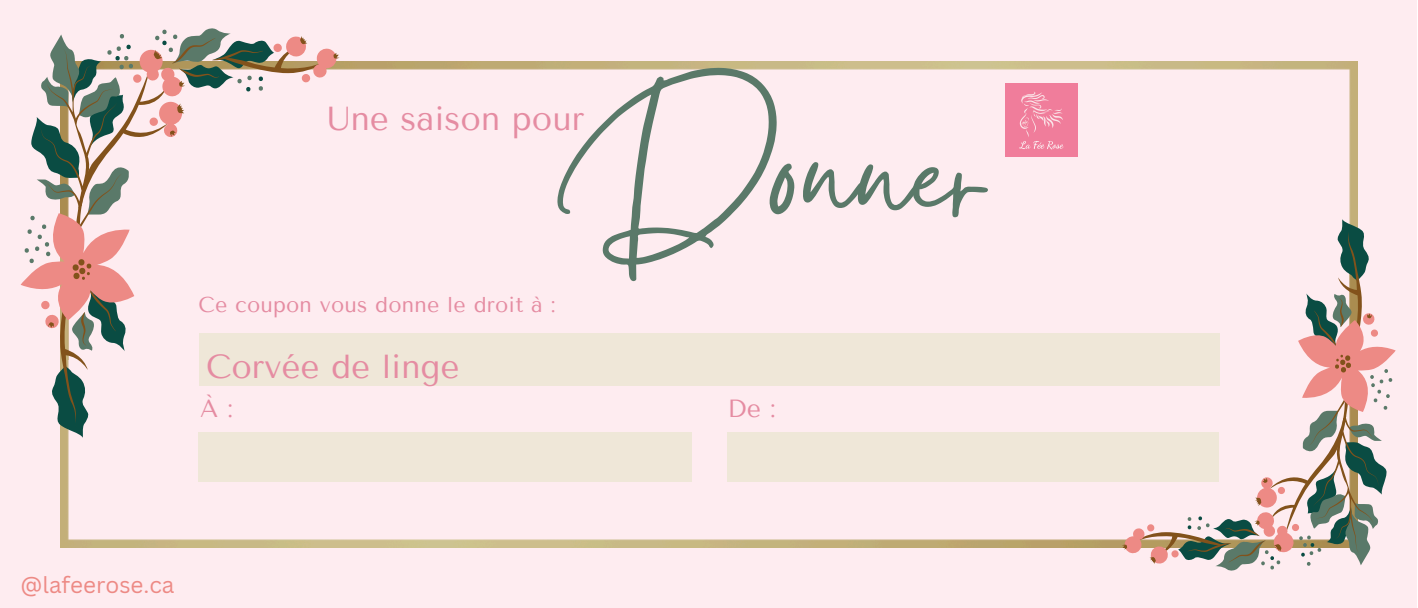
<style>
.page{position:relative;width:1418px;height:608px;background:#fff}
.page>*{position:absolute;margin:0;border:0;box-sizing:border-box;transform-origin:0 0}
.t1{font:177.08px "Gistesy";color:#5a7969}
.t2{font:33.07px "Tenor Sans";color:#e58ca2}
.t3{font:24.75px "Tenor Sans";color:#e58ca2}
.t4{font:22.5px "Canva Sans";color:#ed8a85}
.t5{font:21.38px "Tenor Sans";letter-spacing:.01em;color:#e58ca2}
</style>
<div class="page">
<div style="left:0;top:0;width:1417px;height:607px;background:#fee6eb"></div>
<img style="left:339px;top:61px;width:1018px;height:158px">
<img style="left:61px;top:437px;width:1061px;height:110px">
<svg style="left:1337px;top:228px;width:27px;height:65px;fill:#0a4c43"></svg>
<svg style="left:1215px;top:293px;width:147px;height:278px"></svg>
<svg style="left:1215px;top:298px;width:147px;height:14px"></svg>
<svg style="left:1215px;top:312px;width:180px;height:217px"></svg>
<svg style="left:1122px;top:313px;width:250px;height:251px"></svg>
<svg style="left:57px;top:351px;width:32px;height:76px;fill:#0a4c43"></svg>
<svg style="left:60px;top:329px;width:66px;height:16px"></svg>
<svg style="left:21px;top:35px;width:207px;height:294px"></svg>
<svg style="left:48px;top:36px;width:291px;height:292px"></svg>
<div style="left:199px;top:333px;width:1020px;height:53px;background:#efe7d8"></div>
<div style="left:199px;top:432px;width:493px;height:49px;background:#efe7d8"></div>
<div style="left:727px;top:432px;width:492px;height:49px;background:#efe7d8"></div>
<img style="left:1005px;top:84px;width:72px;height:72px">
<p class="t1" style="left:566px;top:39px;width:422px;rotate:2deg">Donner</p>
<h1 class="t2" style="left:327px;top:100px;width:259px">Une saison pour</h1>
<p class="t5" style="left:199px;top:292px;width:358px">Ce coupon vous donne le droit à :</p>
<h2 class="t2" style="left:206px;top:347px;width:255px">Corvée de linge</h2>
<h3 class="t3" style="left:200px;top:394px;width:34px">À :</h3>
<p class="t3" style="left:727px;top:394px;width:50px">De :</p>
<p class="t4" style="left:21px;top:569px;width:155px">@lafeerose.ca</p>
</div>
